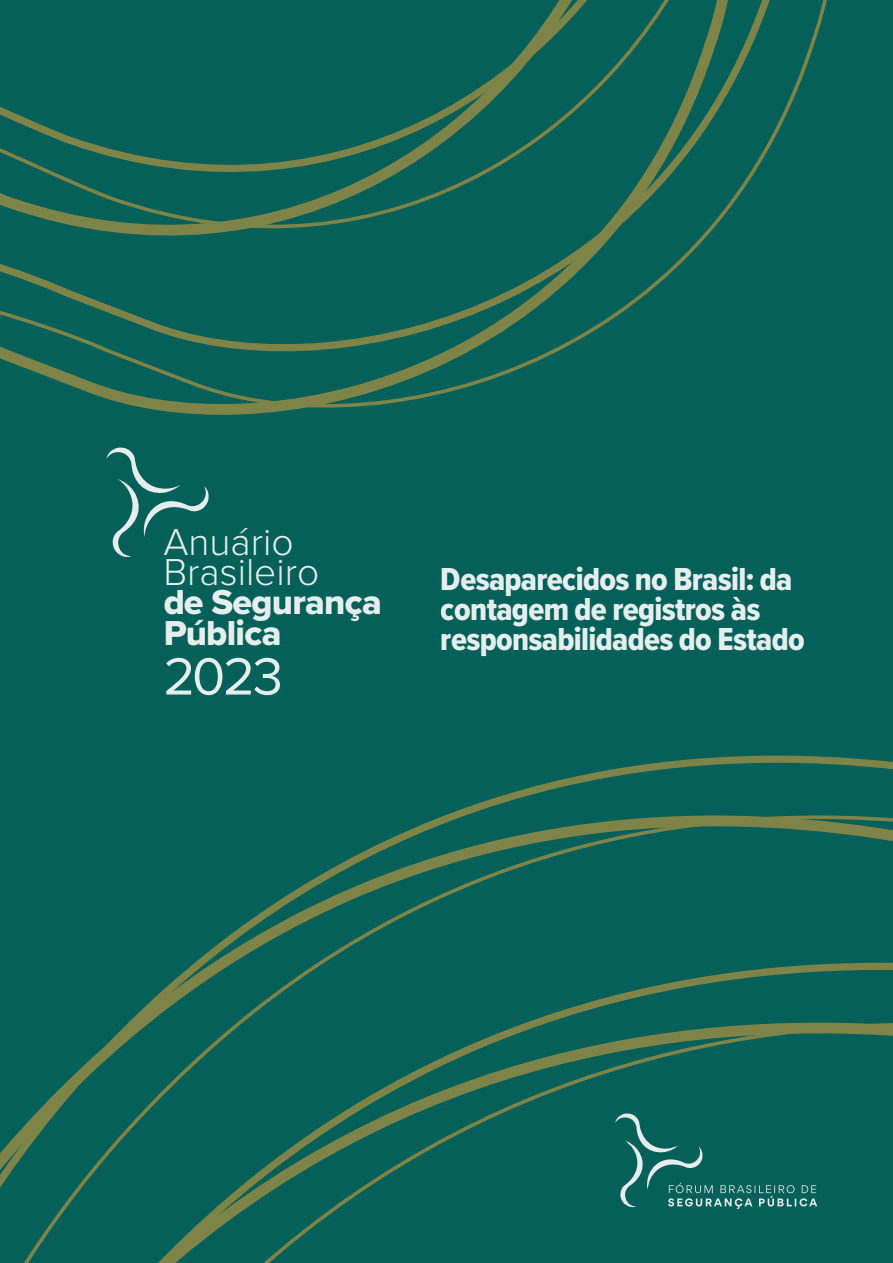
<style>
.page{position:relative;width:893px;height:1263px;background:#fff}
.page>*{position:absolute;margin:0;border:0;box-sizing:border-box;transform-origin:0 0}
.t1{font:54.3px "Proxima Nova";color:#fff}
.t2{font:300 38.85px/29.5px "Proxima Nova";color:#fff}
.t3{font:35.85px/31.7px "Proxima Nova Extrabld";letter-spacing:-.02em;color:#fff}
.t4{font:33px/30px "Proxima Nova Cond Extrabld";letter-spacing:-.02em;color:#fff}
</style>
<div class="page">
<svg style="left:0;top:0;width:864px;height:209px;background:#0e6256"></svg>
<div style="left:0;top:209px;width:893px;height:1054px;background:#046058"></div>
<svg style="left:615px;top:1112px;width:202px;height:97px;background:#176c64"></svg>
<svg style="left:106px;top:446px;width:105px;height:112px;background:#1d6f68"></svg>
<p class="t2" style="left:163px;top:525px;width:157px">Anuário<br>Brasileiro</p>
<p class="t3" style="left:163px;top:585px;width:220px">de Segurança<br>Pública</p>
<h1 class="t1" style="left:163px;top:636px;width:121px">2023</h1>
<p class="t4" style="left:441px;top:564px;width:365px">Desaparecidos no Brasil: da contagem de registros às responsabilidades do Estado</p>
</div>
